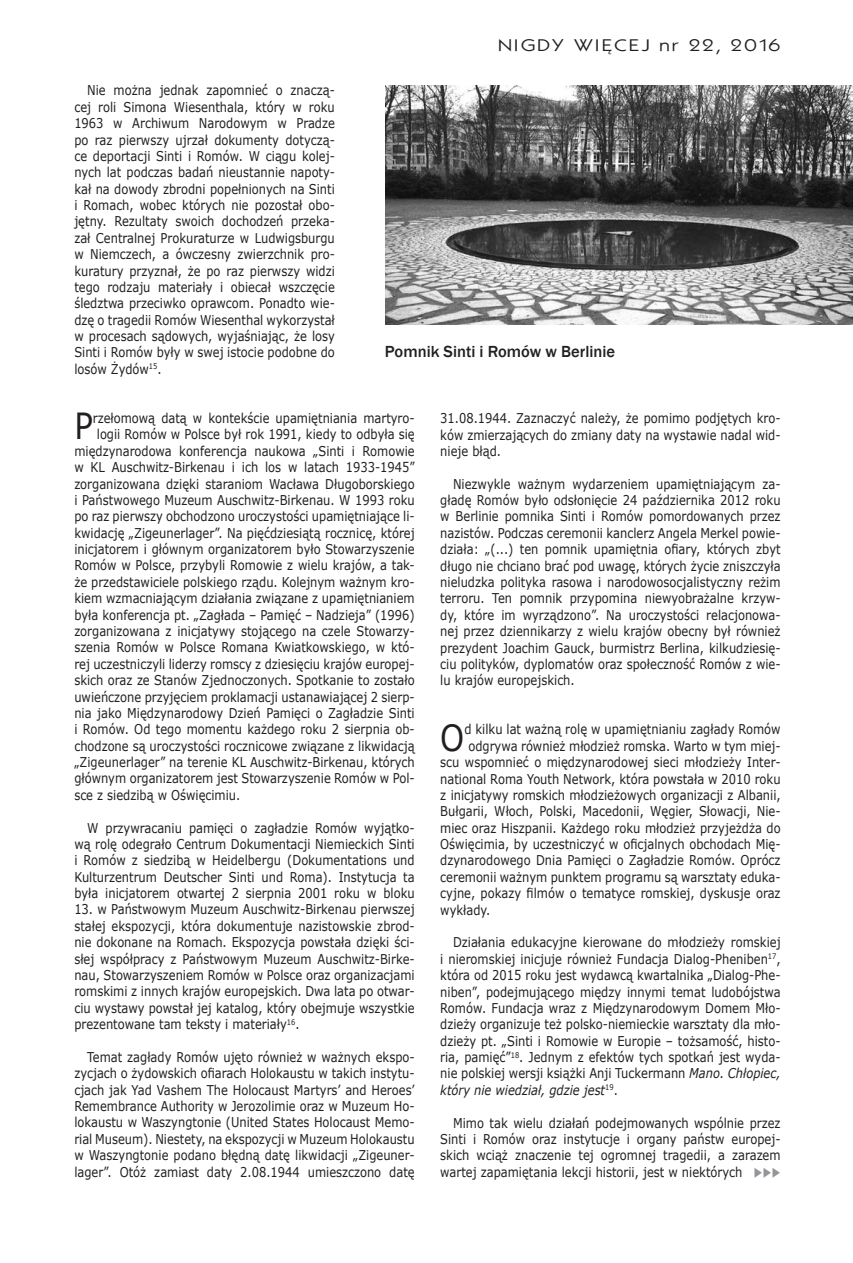
<style>
.page{position:relative;width:853px;height:1263px;background:#fff}
.page>*{position:absolute;margin:0;border:0;box-sizing:border-box;transform-origin:0 0}
.Normalny{font:36px "Verdana";color:#231f20;scale:.85 1}
.t1{font:500 16.5px "Franklin Gothic";color:#231f20}
.t2{font:15px "Kabana Book Plain";letter-spacing:.1em;color:#231f20;scale:1.25 1}
.Normalny-2{font:13.5px/16.4px "Verdana";color:#231f20;text-align:justify;scale:.85 1}
.Default{font:12px "Wingdings 3";color:#939598;scale:.85 1}
.s1{font-style:italic}
</style>
<div class="page">
<img style="left:386px;top:85px;width:466px;height:240px">
<p class="t2" style="left:498px;top:35px;width:227px">NIGDY WIĘCEJ nr 22, 2016</p>
<p class="Normalny-2" style="left:74px;top:82px;width:308px;text-indent:13px">Nie można jednak zapomnieć o znaczą&shy;cej roli Simona Wiesenthala, który w roku 1963 w Archiwum Narodowym w Pradze po raz pierwszy ujrzał dokumenty dotyczą&shy;ce deportacji Sinti i Romów. W ciągu kolej&shy;nych lat podczas badań nieustannie napoty&shy;kał na dowody zbrodni popełnionych na Sinti i Romach, wobec których nie pozostał obo&shy;jętny. Rezultaty swoich dochodzeń przeka&shy;zał Centralnej Prokuraturze w Ludwigsburgu w Niemczech, a ówczesny zwierzchnik pro&shy;kuratury przyznał, że po raz pierwszy widzi tego rodzaju materiały i obiecał wszczęcie śledztwa przeciwko oprawcom. Ponadto wie&shy;dzę o tragedii Romów Wiesenthal wykorzystał w procesach sądowych, wyjaśniając, że losy Sinti i Romów były w swej istocie podobne do losów Żydów<sup>15</sup>.</p>
<p class="Normalny" style="left:74px;top:402px;width:23px">P</p>
<p class="Normalny-2" style="left:93px;top:410px;width:380px">rzełomową datą w kontekście upamiętniania martyro-</p>
<p class="t1" style="left:385px;top:342px;width:231px">Pomnik Sinti i Romów w Berlinie</p>
<p class="Normalny-2" style="left:440px;top:410px;width:402px">31.08.1944. Zaznaczyć należy, że pomimo podjętych kro&shy;ków zmierzających do zmiany daty na wystawie nadal wid&shy;nieje błąd.</p>
<p class="Normalny-2" style="left:440px;top:475px;width:402px;text-indent:13px">Niezwykle ważnym wydarzeniem upamiętniającym za&shy;gładę Romów było odsłonięcie 24 października 2012 roku w Berlinie pomnika Sinti i Romów pomordowanych przez nazistów. Podczas ceremonii kanclerz Angela Merkel powie&shy;działa: „(...) ten pomnik upamiętnia ofiary, których zbyt długo nie chciano brać pod uwagę, których życie zniszczyła nieludzka polityka rasowa i narodowosocjalistyczny reżim terroru. Ten pomnik przypomina niewyobrażalne krzyw&shy;dy, które im wyrządzono”. Na uroczystości relacjonowa&shy;nej przez dziennikarzy z wielu krajów obecny był również prezydent Joachim Gauck, burmistrz Berlina, kilkudziesię&shy;ciu polityków, dyplomatów oraz społeczność Romów z wie&shy;lu krajów europejskich.</p>
<p class="Normalny" style="left:440px;top:713px;width:30px">O</p>
<p class="Normalny-2" style="left:464px;top:721px;width:373px">d kilku lat ważną rolę w upamiętnianiu zagłady Romów</p>
<p class="Normalny-2" style="left:97px;top:426px;width:375px">logii Romów w Polsce był rok 1991, kiedy to odbyła się</p>
<p class="Normalny-2" style="left:74px;top:442px;width:402px">międzynarodowa konferencja naukowa „Sinti i Romowie</p>
<p class="Normalny-2" style="left:74px;top:459px;width:402px">w KL Auschwitz-Birkenau i ich los w latach 1933-1945”</p>
<p class="Normalny-2" style="left:74px;top:475px;width:402px">zorganizowana dzięki staraniom Wacława Długoborskiego</p>
<p class="Normalny-2" style="left:74px;top:492px;width:402px">i Państwowego Muzeum Auschwitz-Birkenau. W 1993 roku</p>
<p class="Normalny-2" style="left:74px;top:508px;width:402px">po raz pierwszy obchodzono uroczystości upamiętniające li-</p>
<p class="Normalny-2" style="left:74px;top:524px;width:402px">kwidację „Zigeunerlager”. Na pięćdziesiątą rocznicę, której</p>
<p class="Normalny-2" style="left:74px;top:541px;width:402px">inicjatorem i głównym organizatorem było Stowarzyszenie</p>
<p class="Normalny-2" style="left:74px;top:557px;width:402px">Romów w Polsce, przybyli Romowie z wielu krajów, a tak-</p>
<p class="Normalny-2" style="left:74px;top:574px;width:402px">że przedstawiciele polskiego rządu. Kolejnym ważnym kro-</p>
<p class="Normalny-2" style="left:74px;top:590px;width:402px">kiem wzmacniającym działania związane z upamiętnianiem</p>
<p class="Normalny-2" style="left:74px;top:606px;width:402px">była konferencja pt. „Zagłada – Pamięć – Nadzieja” (1996)</p>
<p class="Normalny-2" style="left:74px;top:623px;width:402px">zorganizowana z inicjatywy stojącego na czele Stowarzy-</p>
<p class="Normalny-2" style="left:74px;top:639px;width:402px">szenia Romów w Polsce Romana Kwiatkowskiego, w któ-</p>
<p class="Normalny-2" style="left:74px;top:655px;width:402px">rej uczestniczyli liderzy romscy z dziesięciu krajów europej-</p>
<p class="Normalny-2" style="left:74px;top:672px;width:402px">skich oraz ze Stanów Zjednoczonych. Spotkanie to zostało</p>
<p class="Normalny-2" style="left:74px;top:688px;width:402px">uwieńczone przyjęciem proklamacji ustanawiającej 2 sierp-</p>
<p class="Normalny-2" style="left:74px;top:705px;width:402px">nia jako Międzynarodowy Dzień Pamięci o Zagładzie Sinti</p>
<p class="Normalny-2" style="left:74px;top:721px;width:402px">i Romów. Od tego momentu każdego roku 2 sierpnia ob-</p>
<p class="Normalny-2" style="left:74px;top:737px;width:402px">chodzone są uroczystości rocznicowe związane z likwidacją</p>
<p class="Normalny-2" style="left:74px;top:754px;width:402px">„Zigeunerlager” na terenie KL Auschwitz-Birkenau, których</p>
<p class="Normalny-2" style="left:74px;top:770px;width:402px">głównym organizatorem jest Stowarzyszenie Romów w Pol-</p>
<p class="Normalny-2" style="left:74px;top:786px;width:197px">sce z siedzibą w Oświęcimiu.</p>
<p class="Normalny-2" style="left:74px;top:819px;width:402px;text-indent:13px">W przywracaniu pamięci o zagładzie Romów wyjątko&shy;wą rolę odegrało Centrum Dokumentacji Niemieckich Sinti i Romów z siedzibą w Heidelbergu (Dokumentations und Kulturzentrum Deutscher Sinti und Roma). Instytucja ta była inicjatorem otwartej 2 sierpnia 2001 roku w bloku</p>
<p class="Normalny-2" style="left:74px;top:901px;width:402px">13. w Państwowym Muzeum Auschwitz-Birkenau pierwszej stałej ekspozycji, która dokumentuje nazistowskie zbrod&shy;nie dokonane na Romach. Ekspozycja powstała dzięki ści&shy;słej współpracy z Państwowym Muzeum Auschwitz-Birke&shy;nau, Stowarzyszeniem Romów w Polsce oraz organizacjami romskimi z innych krajów europejskich. Dwa lata po otwar&shy;ciu wystawy powstał jej katalog, który obejmuje wszystkie prezentowane tam teksty i materiały<sup>16</sup>.</p>
<p class="Normalny-2" style="left:74px;top:1049px;width:402px;text-indent:13px">Temat zagłady Romów ujęto również w ważnych ekspo&shy;zycjach o żydowskich ofiarach Holokaustu w takich instytu&shy;cjach jak Yad Vashem The Holocaust Martyrs’ and Heroes’ Remembrance Authority w Jerozolimie oraz w Muzeum Ho&shy;lokaustu w Waszyngtonie (United States Holocaust Memo&shy;rial Museum). Niestety, na ekspozycji w Muzeum Holokaustu w Waszyngtonie podano błędną datę likwidacji „Zigeuner&shy;lager”. Otóż zamiast daty 2.08.1944 umieszczono datę</p>
<p class="Normalny-2" style="left:468px;top:737px;width:369px">odgrywa również młodzież romska. Warto w tym miej-</p>
<p class="Normalny-2" style="left:440px;top:754px;width:402px">scu wspomnieć o międzynarodowej sieci młodzieży Inter-</p>
<p class="Normalny-2" style="left:440px;top:770px;width:402px">national Roma Youth Network, która powstała w 2010 roku</p>
<p class="Normalny-2" style="left:440px;top:787px;width:402px">z inicjatywy romskich młodzieżowych organizacji z Albanii,</p>
<p class="Normalny-2" style="left:440px;top:803px;width:402px">Bułgarii, Włoch, Polski, Macedonii, Węgier, Słowacji, Nie-</p>
<p class="Normalny-2" style="left:440px;top:819px;width:402px">miec oraz Hiszpanii. Każdego roku młodzież przyjeżdża do</p>
<p class="Normalny-2" style="left:440px;top:836px;width:402px">Oświęcimia, by uczestniczyć w oficjalnych obchodach Mię-</p>
<p class="Normalny-2" style="left:440px;top:852px;width:402px">dzynarodowego Dnia Pamięci o Zagładzie Romów. Oprócz</p>
<p class="Normalny-2" style="left:440px;top:869px;width:402px">ceremonii ważnym punktem programu są warsztaty eduka-</p>
<p class="Normalny-2" style="left:440px;top:885px;width:402px">cyjne, pokazy filmów o tematyce romskiej, dyskusje oraz</p>
<p class="Normalny-2" style="left:440px;top:901px;width:61px">wykłady.</p>
<p class="Normalny-2" style="left:440px;top:934px;width:402px;text-indent:13px">Działania edukacyjne kierowane do młodzieży romskiej i nieromskiej inicjuje również Fundacja Dialog-Pheniben<sup>17</sup>, która od 2015 roku jest wydawcą kwartalnika „Dialog-Phe&shy;niben”, podejmującego między innymi temat ludobójstwa Romów. Fundacja wraz z Międzynarodowym Domem Mło&shy;dzieży organizuje też polsko-niemieckie warsztaty dla mło&shy;dzieży pt. „Sinti i Romowie w Europie – tożsamość, histo&shy;ria, pamięć”<sup>18</sup>. Jednym z efektów tych spotkań jest wyda&shy;nie polskiej wersji książki Anji Tuckermann <span class="s1">Mano. Chłopiec, który nie wiedział, gdzie jest</span><sup>19</sup>.</p>
<p class="Normalny-2" style="left:440px;top:1114px;width:402px;text-indent:13px">Mimo tak wielu działań podejmowanych wspólnie przez Sinti i Romów oraz instytucje i organy państw europej&shy;skich wciąż znaczenie tej ogromnej tragedii, a zarazem wartej zapamiętania lekcji historii, jest w niektórych</p>
<p class="Default" style="left:753px;top:1166px;width:33px">◆◆◆</p>
</div>
